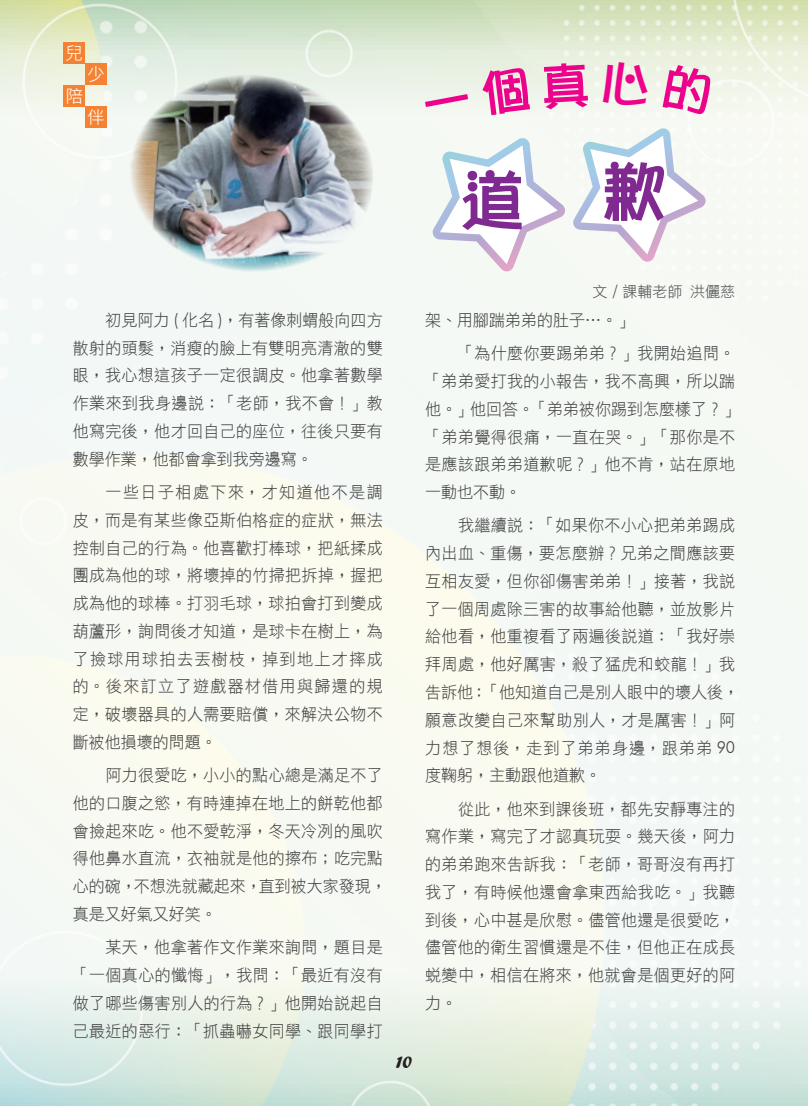
<style>
.page{position:relative;width:808px;height:1106px;background:#fff}
.page>*{position:absolute;margin:0;border:0;box-sizing:border-box;transform-origin:0 0}
.t1{font:64.8px "DFPOP1 Bd HK BF";color:#802990}
.t2{font:18px "Microsoft Jheng Hei";color:#fff}
.t3{font:18px "Forte";color:#231f20}
.t4{font:16.5px/27.8px "DF Hei Lt HK BF";letter-spacing:.025em;color:#3e3e3f;text-align:justify}
.t5{font:15px "DF Hei Lt HK BF";color:#4b4c4d}
.s1{font-family:"Futura BT";font-weight:300}
</style>
<div class="page">
<img style="left:0;top:0;width:808px;height:1106px">
<div style="left:64px;top:43px;width:21px;height:21px;background:#f48232"></div>
<div style="left:85px;top:64px;width:21px;height:21px;background:#f48232"></div>
<div style="left:64px;top:85px;width:21px;height:21px;background:#f48232"></div>
<div style="left:85px;top:106px;width:21px;height:22px;background:#f48232"></div>
<svg style="left:433px;top:138px;width:132px;height:133px"></svg>
<img style="left:126px;top:74px;width:252px;height:202px">
<svg style="left:573px;top:128px;width:132px;height:134px"></svg>
<svg style="left:425px;top:94px;width:43px;height:13px"></svg>
<svg style="left:480px;top:66px;width:50px;height:50px"></svg>
<div style="left:542px;top:62px;width:46px;height:47px;background:#eff4e8"></div>
<svg style="left:603px;top:61px;width:45px;height:44px;background:#eff4e8"></svg>
<svg style="left:662px;top:63px;width:51px;height:52px"></svg>
<p class="t2" style="left:65px;top:42px;width:19px">兒</p>
<p class="t2" style="left:87px;top:63px;width:19px">少</p>
<p class="t2" style="left:65px;top:85px;width:19px">陪</p>
<p class="t2" style="left:87px;top:106px;width:19px">伴</p>
<h1 class="t1" style="left:460px;top:163px;width:208px">道 歉</h1>
<p class="t4" style="left:73px;top:306px;width:311px;text-indent:33px">初見阿力 <span class="s1">(</span> 化名 <span class="s1">)</span>，有著像刺蝟般向四方散射的頭髮，消瘦的臉上有雙明亮清澈的雙眼，我心想這孩子一定很調皮。他拿著數學作業來到我身邊說：「老師，我不會！」教他寫完後，他才回自己的座位，往後只要有數學作業，他都會拿到我旁邊寫。</p>
<p class="t4" style="left:73px;top:478px;width:311px;text-indent:33px">一些日子相處下來，才知道他不是調皮，而是有某些像亞斯伯格症的症狀，無法控制自己的行為。他喜歡打棒球，把紙揉成團成為他的球，將壞掉的竹掃把拆掉，握把成為他的球棒。打羽毛球，球拍會打到變成葫蘆形，詢問後才知道，是球卡在樹上，為了撿球用球拍去丟樹枝，掉到地上才摔成的。後來訂立了遊戲器材借用與歸還的規定，破壞器具的人需要賠償，來解決公物不斷被他損壞的問題。</p>
<p class="t4" style="left:73px;top:761px;width:315px;text-align:left;text-indent:33px">阿力很愛吃，小小的點心總是滿足不了他的口腹之慾，有時連掉在地上的餅乾他都會撿起來吃。他不愛乾淨，冬天冷冽的風吹得他鼻水直流，衣袖就是他的擦布；吃完點心的碗，不想洗就藏起來，直到被大家發現，真是又好氣又好笑。</p>
<p class="t4" style="left:73px;top:933px;width:311px;text-indent:33px">某天，他拿著作文作業來詢問，題目是「一個真心的懺悔」，我問：「最近有沒有做了哪些傷害別人的行為？」他開始說起自己最近的惡行：「抓蟲嚇女同學、跟同學打</p>
<p class="t5" style="left:593px;top:284px;width:144px">文 / 課輔老師 洪儷慈</p>
<p class="t4" style="left:458px;top:303px;width:279px;line-height:33.3px;text-indent:-33px">架、用腳踹弟弟的肚子…。」<br>「為什麼你要踢弟弟？」我開始追問。</p>
<p class="t4" style="left:425px;top:367px;width:315px;text-align:left">「弟弟愛打我的小報告，我不高興，所以踹他。」他回答。「弟弟被你踢到怎麼樣了？」「弟弟覺得很痛，一直在哭。」「那你是不是應該跟弟弟道歉呢？」他不肯，站在原地一動也不動。</p>
<p class="t4" style="left:425px;top:511px;width:315px;text-align:left;text-indent:33px">我繼續說：「如果你不小心把弟弟踢成內出血、重傷，要怎麼辦？兄弟之間應該要互相友愛，但你卻傷害弟弟！」接著，我說了一個周處除三害的故事給他聽，並放影片給他看，他重複看了兩遍後說道：「我好崇拜周處，他好厲害，殺了猛虎和蛟龍！」我告訴他：「他知道自己是別人眼中的壞人後，願意改變自己來幫助別人，才是厲害！」阿力想了想後，走到了弟弟身邊，跟弟弟 <span class="s1">90</span>度鞠躬，主動跟他道歉。</p>
<p class="t4" style="left:425px;top:794px;width:311px;text-indent:33px">從此，他來到課後班，都先安靜專注的寫作業，寫完了才認真玩耍。幾天後，阿力的弟弟跑來告訴我：「老師，哥哥沒有再打我了，有時候他還會拿東西給我吃。」我聽到後，心中甚是欣慰。儘管他還是很愛吃，儘管他的衛生習慣還是不佳，但他正在成長蛻變中，相信在將來，他就會是個更好的阿力。</p>
<p class="t3" style="left:396px;top:1051px;width:18px">10</p>
</div>
